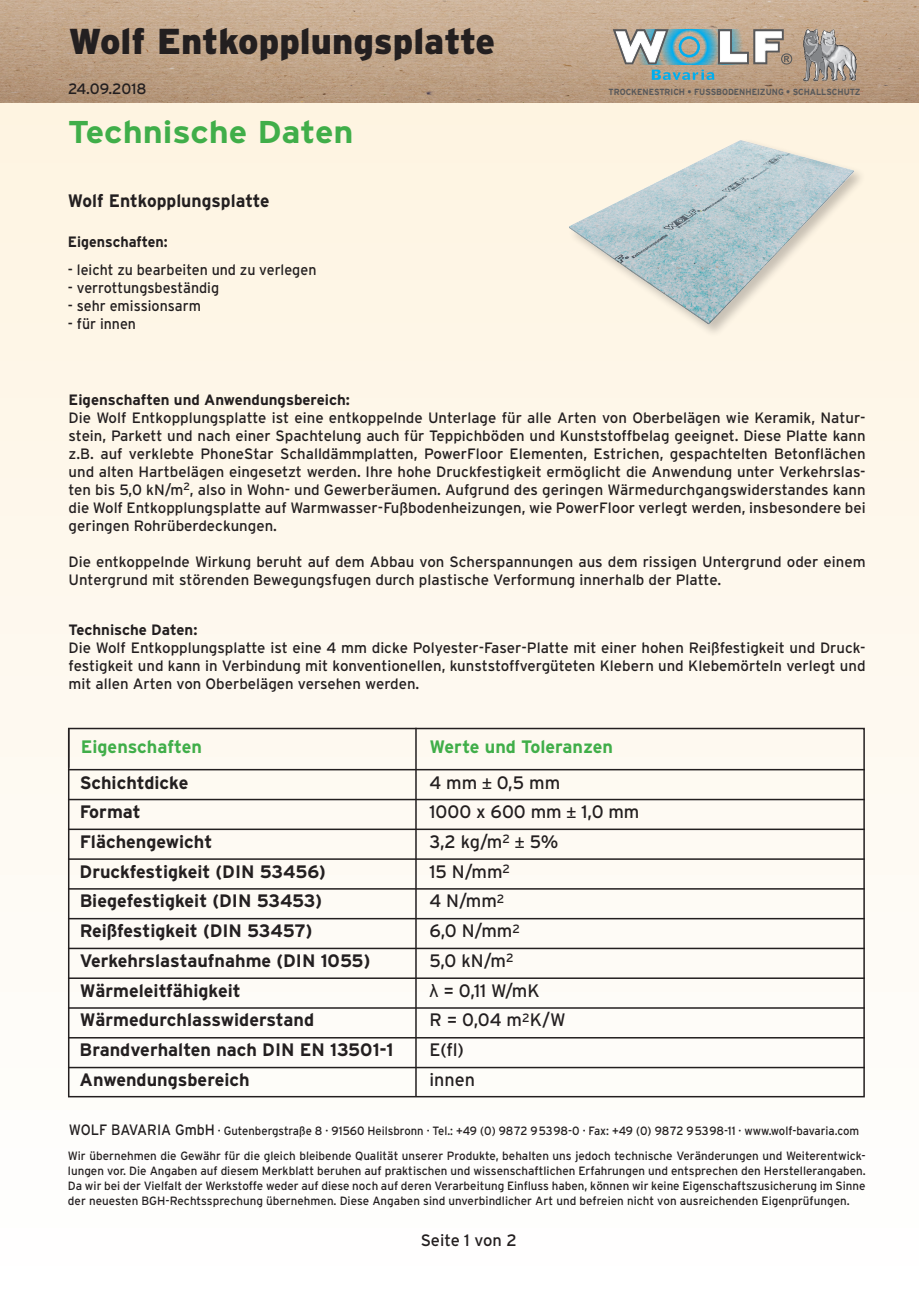
<style>
.page{position:relative;width:919px;height:1289px;background:#fff}
.page>*{position:absolute;margin:0;border:0;box-sizing:border-box;transform-origin:0 0}
.t1{font:900 36px "Interstate";color:#231f20}
.t2{font:700 31.5px "Interstate";color:#40ae49;scale:1.09 1}
.t3{font:700 18px "Interstate";color:#231f20}
.t4{font:18px "Interstate";color:#231f20}
.t5{font:700 18px "Interstate";color:#40ae49}
.t6{font:16.5px "Interstate";letter-spacing:-.005em;color:#231f20}
.t7{font:15px/18px "Interstate";color:#231f20;text-align:justify}
.t8{font:15px "Interstate";color:#231f20;scale:.95 1}
.t9{font:700 15px "Interstate";color:#231f20}
.t10{font:700 15px "Interstate";color:#231f20;scale:.95 1}
.t11{font:12px/15px "Interstate";color:#231f20;text-align:justify}
.t12{font:12px/25.5px "Interstate";color:#231f20;scale:.94 1}
.t13{font:700 9px "Interstate";color:#57585a;scale:.93 1}
.s1{font-family:"Arial"}
.s2{font-size:15px}
</style>
<div class="page">
<div style="left:0;top:87px;width:918px;height:1201px;background:linear-gradient(to bottom,#fef4e1,#fcfcfc)"></div>
<img style="left:0;top:0;width:918px;height:102px">
<div style="left:68px;top:727px;width:796px;height:370px;border:2px solid #231f20"></div>
<hr style="left:68px;top:769px;width:796px;height:1px;background:#231f20">
<hr style="left:68px;top:798px;width:796px;height:2px;background:#231f20">
<hr style="left:68px;top:828px;width:796px;height:2px;background:#231f20">
<hr style="left:68px;top:858px;width:796px;height:1px;background:#231f20">
<hr style="left:68px;top:888px;width:796px;height:1px;background:#231f20">
<hr style="left:68px;top:917px;width:796px;height:2px;background:#231f20">
<hr style="left:68px;top:947px;width:796px;height:2px;background:#231f20">
<hr style="left:68px;top:977px;width:796px;height:1px;background:#231f20">
<hr style="left:68px;top:1007px;width:796px;height:1px;background:#231f20">
<hr style="left:68px;top:1037px;width:796px;height:1px;background:#231f20">
<hr style="left:68px;top:1066px;width:796px;height:2px;background:#231f20">
<hr style="left:415px;top:727px;width:1px;height:369px;background:#231f20">
<hr style="left:68px;top:729px;width:1px;height:38px;background:#231f20">
<div style="left:568px;top:138px;width:298px;height:200px;background:#fef6e7"></div>
<img style="left:567px;top:137px;width:289px;height:189px">
<img style="left:802px;top:29px;width:55px;height:52px">
<svg style="left:603px;top:29px;width:6px;height:35px"></svg>
<svg style="left:609px;top:27px;width:183px;height:53px"></svg>
<h1 class="t1" style="left:68px;top:20px;width:428px">Wolf Entkopplungsplatte</h1>
<p class="t7" style="left:68px;top:79px;width:80px">24.09.2018</p>
<h2 class="t2" style="left:68px;top:113px;width:263px">Technische Daten</h2>
<p class="t3" style="left:68px;top:190px;width:203px">Wolf Entkopplungsplatte</p>
<p class="t10" style="left:68px;top:232px;width:106px">Eigenschaften:</p>
<p class="t8" style="left:68px;top:261px;width:263px">- leicht zu bearbeiten und zu verlegen</p>
<p class="t8" style="left:68px;top:279px;width:161px">- verrottungsbeständig</p>
<p class="t8" style="left:68px;top:297px;width:141px">- sehr emissionsarm</p>
<p class="t8" style="left:68px;top:315px;width:73px">- für innen</p>
<p class="t13" style="left:608px;top:86px;width:272px">TROCKENESTRICH • FUSSBODENHEIZUNG • SCHALLSCHUTZ</p>
<p class="t9" style="left:69px;top:390px;width:283px">Eigenschaften und Anwendungsbereich:</p>
<p class="t7" style="left:69px;top:408px;width:798px">Die Wolf Entkopplungsplatte ist eine entkoppelnde Unterlage für alle Arten von Oberbelägen wie Keramik, Natur&shy;stein, Parkett und nach einer Spachtelung auch für Teppichböden und Kunststoffbelag geeignet. Diese Platte kann z.B. auf verklebte PhoneStar Schalldämmplatten, PowerFloor Elementen, Estrichen, gespachtelten Betonflächen und alten Hartbelägen eingesetzt werden. Ihre hohe Druckfestigkeit ermöglicht die Anwendung unter Verkehrslas&shy;ten bis 5,0 kN/m<sup>2</sup>, also in Wohn- und Gewerberäumen. Aufgrund des geringen Wärmedurchgangswiderstandes kann die Wolf Entkopplungsplatte auf Warmwasser-Fußbodenheizungen, wie PowerFloor verlegt werden, insbesondere bei geringen Rohrüberdeckungen.</p>
<p class="t7" style="left:69px;top:552px;width:798px">Die entkoppelnde Wirkung beruht auf dem Abbau von Scherspannungen aus dem rissigen Untergrund oder einem<br>Untergrund mit störenden Bewegungsfugen durch plastische Verformung innerhalb der Platte.</p>
<p class="t9" style="left:69px;top:620px;width:130px">Technische Daten:</p>
<p class="t7" style="left:69px;top:638px;width:798px">Die Wolf Entkopplungsplatte ist eine 4 mm dicke Polyester-Faser-Platte mit einer hohen Reißfestigkeit und Druck&shy;festigkeit und kann in Verbindung mit konventionellen, kunststoffvergüteten Klebern und Klebemörteln verlegt und mit allen Arten von Oberbelägen versehen werden.</p>
<p class="t5" style="left:81px;top:735px;width:123px">Eigenschaften</p>
<p class="t5" style="left:429px;top:735px;width:185px">Werte und Toleranzen</p>
<p class="t3" style="left:80px;top:771px;width:110px">Schichtdicke</p>
<p class="t4" style="left:429px;top:771px;width:132px">4 mm <span class="s1">±</span> 0,5 mm</p>
<p class="t3" style="left:80px;top:801px;width:63px">Format</p>
<p class="t4" style="left:429px;top:801px;width:211px">1000 x 600 mm <span class="s1">±</span> 1,0 mm</p>
<p class="t3" style="left:80px;top:830px;width:134px">Flächengewicht</p>
<p class="t4" style="left:429px;top:830px;width:130px">3,2 kg/m<sup>2</sup> <span class="s1">±</span> 5%</p>
<p class="t3" style="left:80px;top:860px;width:248px">Druckfestigkeit (DIN 53456)</p>
<p class="t4" style="left:429px;top:860px;width:82px">15 N/mm<sup>2</sup></p>
<p class="t3" style="left:80px;top:890px;width:244px">Biegefestigkeit (DIN 53453)</p>
<p class="t4" style="left:429px;top:890px;width:77px">4 N/mm<sup>2</sup></p>
<p class="t3" style="left:80px;top:919px;width:234px">Reißfestigkeit (DIN 53457)</p>
<p class="t4" style="left:429px;top:919px;width:92px">6,0 N/mm<sup>2</sup></p>
<p class="t3" style="left:80px;top:949px;width:292px">Verkehrslastaufnahme (DIN 1055)</p>
<p class="t4" style="left:429px;top:949px;width:86px">5,0 kN/m<sup>2</sup></p>
<p class="t3" style="left:80px;top:979px;width:162px">Wärmeleitfähigkeit</p>
<p class="t4" style="left:429px;top:979px;width:112px"><span class="s1">λ</span> = 0,11 W/mK</p>
<p class="t3" style="left:80px;top:1008px;width:236px">Wärmedurchlasswiderstand</p>
<p class="t4" style="left:429px;top:1008px;width:138px">R = 0,04 m<sup>2</sup>K/W</p>
<p class="t3" style="left:80px;top:1038px;width:315px">Brandverhalten nach DIN EN 13501-1</p>
<p class="t4" style="left:429px;top:1038px;width:36px">E(fl)</p>
<p class="t3" style="left:80px;top:1068px;width:171px">Anwendungsbereich</p>
<p class="t4" style="left:429px;top:1068px;width:47px">innen</p>
<p class="t12" style="left:68px;top:1117px;width:850px"><span class="s2">WOLF BAVARIA GmbH</span> · Gutenbergstraße 8 · 91560 Heilsbronn · Tel.: +49 (0) 9872 95398-0 · Fax: +49 (0) 9872 95398-11 · www.wolf-bavaria.com<br>Wir übernehmen die Gewähr für die gleich bleibende Qualität unserer Produkte, behalten uns jedoch technische Veränderungen und Weiterentwick-</p>
<p class="t11" style="left:68px;top:1163px;width:799px">lungen vor. Die Angaben auf diesem Merkblatt beruhen auf praktischen und wissenschaftlichen Erfahrungen und entsprechen den Herstellerangaben.<br>Da wir bei der Vielfalt der Werkstoffe weder auf diese noch auf deren Verarbeitung Einfluss haben, können wir keine Eigenschaftszusicherung im Sinne der neuesten BGH-Rechtssprechung übernehmen. Diese Angaben sind unverbindlicher Art und befreien nicht von ausreichenden Eigenprüfungen.</p>
<p class="t6" style="left:420px;top:1229px;width:98px">Seite 1 von 2</p>
</div>
